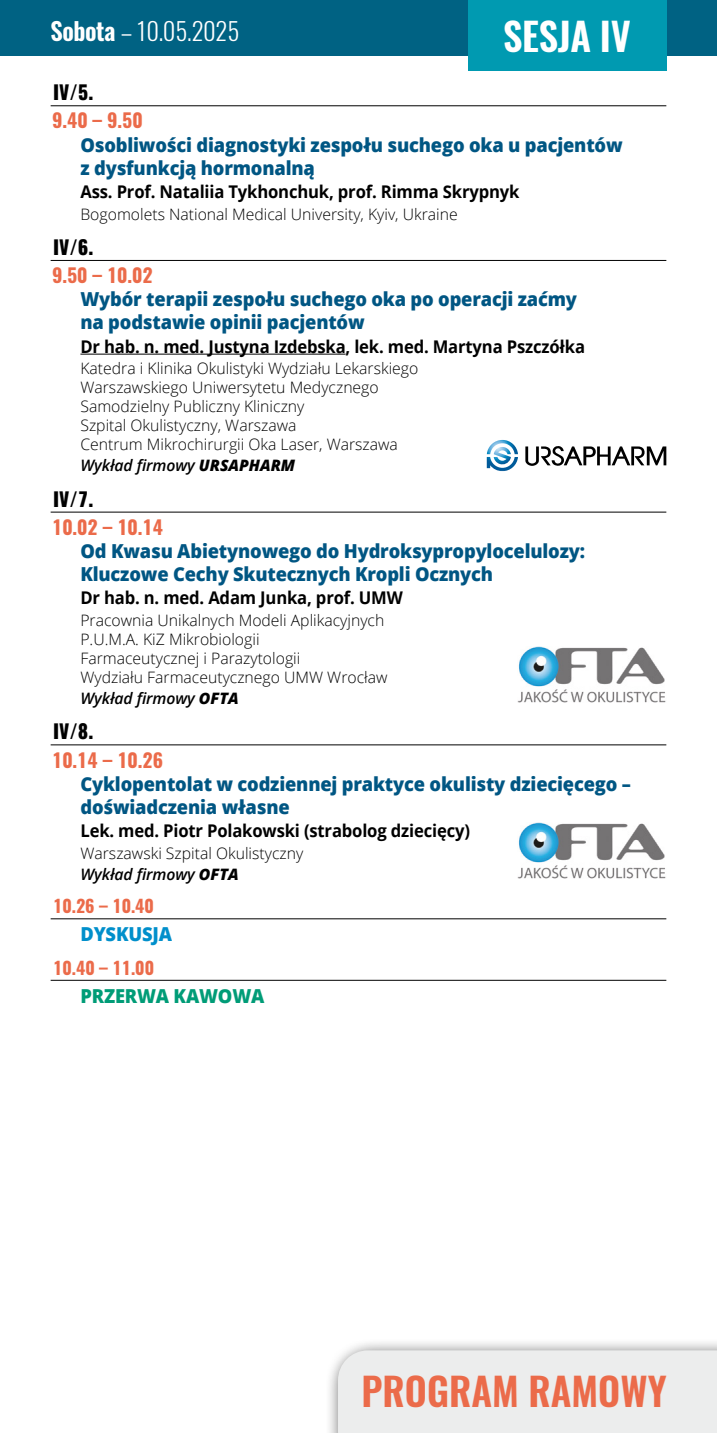
<style>
.page{position:relative;width:717px;height:1433px;background:#fff}
.page>*{position:absolute;margin:0;border:0;box-sizing:border-box;transform-origin:0 0}
.t1{font:600 38.5px "Oswald";color:#eb6b4a}
.t2{font:600 38.5px "Oswald";letter-spacing:-.01em;color:#fff}
.t3{font:300 24.5px "Oswald";color:#fff}
.t4{font:800 19.25px/23.1px "Open Sans";letter-spacing:-.01em;color:#005683;scale:.95 1}
.t5{font:700 19.25px "Oswald";color:#eb6b4a}
.t6{font:800 19.25px "Oswald";color:#000}
.t7{font:800 19.25px "Open Sans";letter-spacing:-.01em;color:#009c77;scale:.95 1}
.t8{font:800 19.25px "Open Sans";letter-spacing:-.01em;color:#008fcb;scale:.95 1}
.t9{font:700 17.5px "Open Sans";letter-spacing:-.01em;color:#000;scale:.95 1}
.t10{font:700 17.5px "Oswald";color:#eb6b4a}
.t11{font:300 15.75px/18.9px "Open Sans";color:#000}
.t12{font:italic 600 15.75px "Open Sans";letter-spacing:-.005em;color:#000}
.s1{font-weight:600}
.s2{font-weight:800}
.s3{font-weight:600;font-style:italic}
.s4{font-weight:800;font-style:italic}
</style>
<div class="page">
<div style="left:325px;top:1337px;width:391px;height:96px;background:#000;opacity:.75"></div>
<div style="left:338px;top:1350px;width:378px;height:83px;background:#eceded"></div>
<div style="left:0;top:0;width:716px;height:56px;background:#006283"></div>
<div style="left:467px;top:0;width:199px;height:71px;background:#009ab1"></div>
<hr style="left:51px;top:105px;width:615px;height:1px;background:#000">
<hr style="left:51px;top:260px;width:615px;height:1px;background:#000">
<hr style="left:80px;top:354px;width:265px;height:1px;background:#000">
<hr style="left:51px;top:512px;width:615px;height:1px;background:#000">
<hr style="left:51px;top:744px;width:615px;height:1px;background:#000">
<hr style="left:51px;top:918px;width:615px;height:1px;background:#000">
<hr style="left:51px;top:980px;width:615px;height:1px;background:#000">
<svg style="left:525px;top:446px;width:141px;height:20px"></svg>
<img style="left:486px;top:440px;width:32px;height:31px">
<img style="left:517px;top:646px;width:149px;height:57px">
<img style="left:517px;top:822px;width:149px;height:57px">
<h2 class="t3" style="left:51px;top:15px;width:190px"><span class="s1">Sobota</span> – 10.05.2025</h2>
<h1 class="t2" style="left:503px;top:9px;width:129px">SESJA IV</h1>
<p class="t6" style="left:53px;top:79px;width:42px">IV/5.</p>
<p class="t5" style="left:52px;top:107px;width:92px">9.40 – 9.50</p>
<p class="t4" style="left:80px;top:132px;width:572px">Osobliwości diagnostyki zespołu suchego oka u pacjentów z dysfunkcją hormonalną</p>
<p class="t9" style="left:80px;top:179px;width:463px">Ass. Prof. Nataliia Tykhonchuk, prof. Rimma Skrypnyk</p>
<p class="t11" style="left:80px;top:204px;width:378px">Bogomolets National Medical University, Kyiv, Ukraine</p>
<p class="t6" style="left:53px;top:234px;width:42px">IV/6.</p>
<p class="t5" style="left:52px;top:262px;width:102px">9.50 – 10.02</p>
<p class="t4" style="left:80px;top:287px;width:524px">Wybór terapii zespołu suchego oka po operacji zaćmy na podstawie opinii pacjentów</p>
<p class="t9" style="left:80px;top:334px;width:532px">Dr hab. n. med. Justyna Izdebska, lek. med. Martyna Pszczółka</p>
<p class="t11" style="left:80px;top:359px;width:339px">Katedra i Klinika Okulistyki Wydziału Lekarskiego Warszawskiego Uniwersytetu Medycznego Samodzielny Publiczny Kliniczny<br>Szpital Okulistyczny, Warszawa<br>Centrum Mikrochirurgii Oka Laser, Warszawa</p>
<p class="t12" style="left:80px;top:455px;width:216px">Wykład firmowy <span class="s2">URSAPHARM</span></p>
<p class="t6" style="left:53px;top:485px;width:42px">IV/7.</p>
<p class="t5" style="left:52px;top:513px;width:112px">10.02 – 10.14</p>
<p class="t4" style="left:80px;top:538px;width:532px">Od Kwasu Abietynowego do Hydroksypropylocelulozy:<br>Kluczowe Cechy Skutecznych Kropli Ocznych</p>
<p class="t9" style="left:80px;top:586px;width:341px">Dr hab. n. med. Adam Junka, prof. UMW</p>
<p class="t11" style="left:80px;top:610px;width:308px">Pracownia Unikalnych Modeli Aplikacyjnych P.U.M.A. KiZ Mikrobiologii<br>Farmaceutycznej i Parazytologii<br>Wydziału Farmaceutycznego UMW Wrocław</p>
<p class="t12" style="left:80px;top:687px;width:160px">Wykład firmowy <span class="s2">OFTA</span></p>
<p class="t6" style="left:53px;top:718px;width:42px">IV/8.</p>
<p class="t5" style="left:52px;top:746px;width:112px">10.14 – 10.26</p>
<p class="t4" style="left:80px;top:771px;width:580px">Cyklopentolat w codziennej praktyce okulisty dziecięcego – doświadczenia własne</p>
<p class="t9" style="left:80px;top:818px;width:411px">Lek. med. Piotr Polakowski (strabolog dziecięcy)</p>
<p class="t11" style="left:80px;top:842px;width:224px;line-height:21.3px">Warszawski Szpital Okulistyczny<br><span class="s3">Wykład firmowy</span> <span class="s4">OFTA</span></p>
<p class="t10" style="left:53px;top:894px;width:102px">10.26 – 10.40</p>
<p class="t8" style="left:80px;top:920px;width:98px">DYSKUSJA</p>
<p class="t10" style="left:53px;top:955px;width:102px">10.40 – 11.00</p>
<p class="t7" style="left:80px;top:981px;width:195px">PRZERWA KAWOWA</p>
<h1 class="t1" style="left:361px;top:1364px;width:306px">PROGRAM RAMOWY</h1>
</div>
